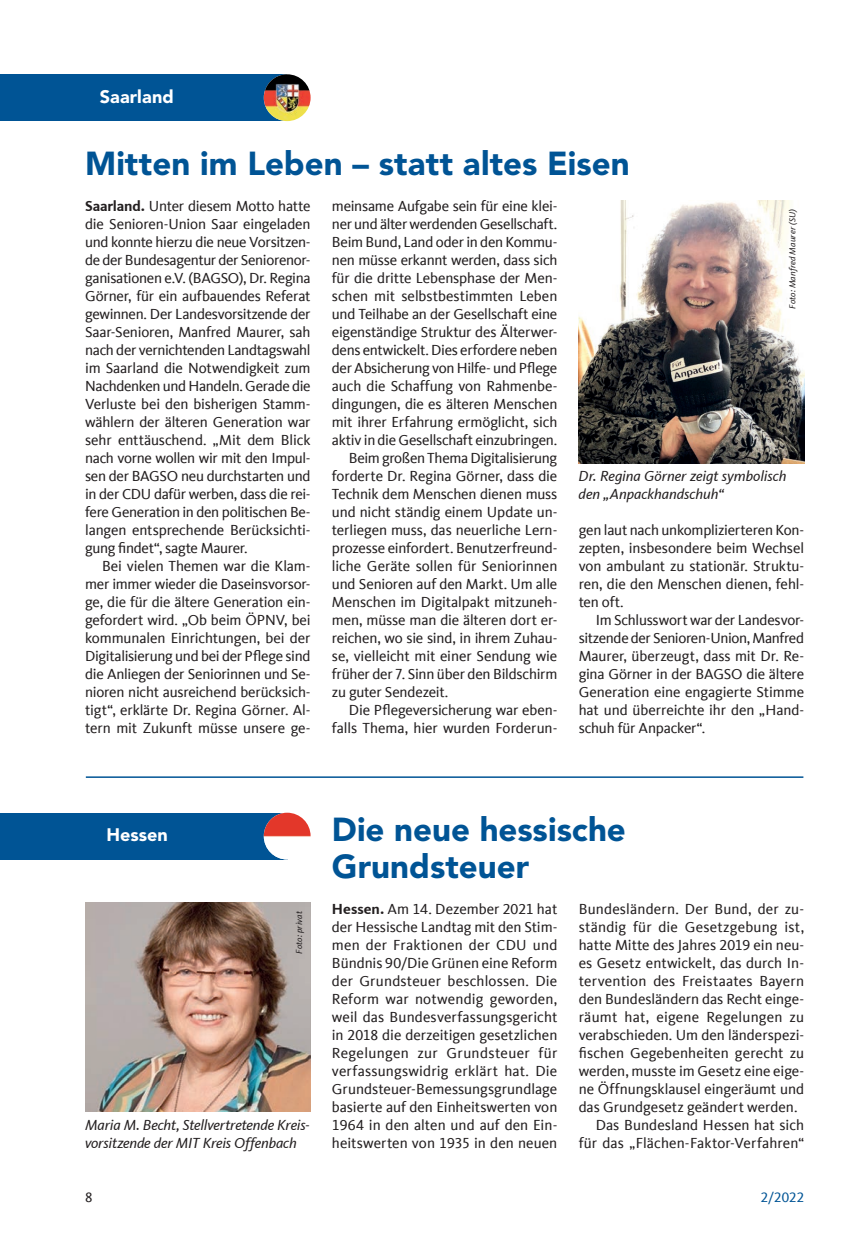
<style>
.page{position:relative;width:868px;height:1238px;background:#fff}
.page>*{position:absolute;margin:0;border:0;box-sizing:border-box;transform-origin:0 0}
.t1{font:900 33px/36px "Avenir";color:#005495}
.t2{font:900 18px "Avenir";letter-spacing:.005em;color:#fff}
.t3{font:15px/18px "CDU Kievit Tab";letter-spacing:-.01em;color:#231f20;text-align:justify}
.t4{font:italic 15px/18px "CDU Kievit Tab";letter-spacing:-.01em;color:#231f20}
.t5{font:15px "CDU Kievit Tab";letter-spacing:.01em;color:#231f20}
.t6{font:15px "CDU Kievit Tab";letter-spacing:.015em;color:#231f20}
.t7{font:14.25px "CDU Kievit Tab";color:#005495}
.t8{font:14.25px "CDU Kievit Tab";color:#231f20}
.t9{font:italic 9px "CDU Kievit Tab";letter-spacing:.01em;color:#231f20}
.s1{font-weight:700}
</style>
<div class="page">
<div style="left:0;top:74px;width:286px;height:47px;background:#005495"></div>
<img style="left:264px;top:74px;width:46px;height:47px;border-radius:23px">
<img style="left:578px;top:200px;width:226px;height:263px">
<hr style="left:86px;top:776px;width:717px;height:1px;background:#005495">
<div style="left:0;top:812px;width:287px;height:47px;background:#005495"></div>
<img style="left:264px;top:812px;width:46px;height:47px;border-radius:23px">
<img style="left:85px;top:902px;width:225px;height:209px">
<p class="t2" style="left:100px;top:86px;width:75px">Saarland</p>
<h1 class="t1" style="left:85px;top:145px;width:546px">Mitten im Leben – statt altes Eisen</h1>
<p class="t3" style="left:85px;top:197px;width:227px"><span class="s1">Saarland.</span> Unter diesem Motto hatte die Senioren-Union Saar eingeladen und konnte hierzu die neue Vorsitzen&shy;de der Bundesagentur der Seniorenor&shy;ganisationen e.V. (BAGSO), Dr. Regina Görner, für ein aufbauendes Referat gewinnen. Der Landesvorsitzende der Saar-Senioren, Manfred Maurer, sah nach der vernichtenden Landtagswahl im Saarland die Notwendigkeit zum Nachdenken und Handeln. Gerade die Verluste bei den bisherigen Stamm&shy;wählern der älteren Generation war sehr enttäuschend. „Mit dem Blick nach vorne wollen wir mit den Impul&shy;sen der BAGSO neu durchstarten und in der CDU dafür werben, dass die rei&shy;fere Generation in den politischen Be&shy;langen entsprechende Berücksichti&shy;gung findet“, sagte Maurer.</p>
<p class="t3" style="left:85px;top:557px;width:227px;text-indent:17px">Bei vielen Themen war die Klam&shy;mer immer wieder die Daseinsvorsor&shy;ge, die für die ältere Generation ein&shy;gefordert wird. „Ob beim ÖPNV, bei kommunalen Einrichtungen, bei der Digitalisierung und bei der Pflege sind die Anliegen der Seniorinnen und Se&shy;nioren nicht ausreichend berücksich&shy;tigt“, erklärte Dr. Regina Görner. Al&shy;tern mit Zukunft müsse unsere ge-</p>
<p class="t3" style="left:332px;top:197px;width:227px">meinsame Aufgabe sein für eine klei-</p>
<p class="t3" style="left:332px;top:215px;width:227px">ner und älter werdenden Gesellschaft.</p>
<p class="t3" style="left:332px;top:233px;width:227px">Beim Bund, Land oder in den Kommu-</p>
<p class="t3" style="left:332px;top:251px;width:227px">nen müsse erkannt werden, dass sich</p>
<p class="t3" style="left:332px;top:269px;width:227px">für die dritte Lebensphase der Men-</p>
<p class="t3" style="left:332px;top:287px;width:227px">schen mit selbstbestimmten Leben</p>
<p class="t3" style="left:332px;top:305px;width:227px">und Teilhabe an der Gesellschaft eine</p>
<p class="t3" style="left:332px;top:323px;width:227px">eigenständige Struktur des Älterwer-</p>
<p class="t3" style="left:332px;top:341px;width:227px">dens entwickelt. Dies erfordere neben</p>
<p class="t3" style="left:332px;top:359px;width:227px">der Absicherung von Hilfe- und Pflege</p>
<p class="t3" style="left:332px;top:377px;width:227px">auch die Schaffung von Rahmenbe-</p>
<p class="t3" style="left:332px;top:395px;width:227px">dingungen, die es älteren Menschen</p>
<p class="t3" style="left:332px;top:413px;width:227px">mit ihrer Erfahrung ermöglicht, sich</p>
<p class="t3" style="left:332px;top:431px;width:227px">aktiv in die Gesellschaft einzubringen.</p>
<p class="t3" style="left:349px;top:449px;width:210px">Beim großen Thema Digitalisierung</p>
<p class="t3" style="left:332px;top:467px;width:227px">forderte Dr. Regina Görner, dass die</p>
<p class="t3" style="left:332px;top:485px;width:227px">Technik dem Menschen dienen muss</p>
<p class="t3" style="left:332px;top:503px;width:227px">und nicht ständig einem Update un-</p>
<p class="t3" style="left:332px;top:521px;width:225px">terliegen muss, das neuerliche Lern-</p>
<p class="t3" style="left:332px;top:539px;width:227px">prozesse einfordert. Benutzerfreund-</p>
<p class="t3" style="left:332px;top:557px;width:227px">liche Geräte sollen für Seniorinnen</p>
<p class="t3" style="left:332px;top:575px;width:227px">und Senioren auf den Markt. Um alle</p>
<p class="t3" style="left:332px;top:593px;width:227px">Menschen im Digitalpakt mitzuneh-</p>
<p class="t3" style="left:332px;top:611px;width:227px">men, müsse man die älteren dort er-</p>
<p class="t3" style="left:332px;top:629px;width:227px">reichen, wo sie sind, in ihrem Zuhau-</p>
<p class="t3" style="left:332px;top:647px;width:227px">se, vielleicht mit einer Sendung wie</p>
<p class="t3" style="left:332px;top:665px;width:227px">früher der 7. Sinn über den Bildschirm</p>
<p class="t3" style="left:332px;top:683px;width:118px">zu guter Sendezeit.</p>
<p class="t3" style="left:349px;top:701px;width:210px">Die Pflegeversicherung war eben-</p>
<p class="t3" style="left:332px;top:719px;width:227px">falls Thema, hier wurden Forderun-</p>
<p class="t9" style="left:787px;top:309px;width:102px;rotate:-90deg">Foto: Manfred Maurer (SU)</p>
<p class="t4" style="left:578px;top:467px;width:209px">Dr. Regina Görner zeigt symbolisch den „Anpackhandschuh“</p>
<p class="t3" style="left:578px;top:521px;width:227px">gen laut nach unkomplizierteren Kon&shy;zepten, insbesondere beim Wechsel von ambulant zu stationär. Struktu&shy;ren, die den Menschen dienen, fehl&shy;ten oft.</p>
<p class="t3" style="left:578px;top:611px;width:227px;text-indent:17px">Im Schlusswort war der Landesvor&shy;sitzende der Senioren-Union, Manfred Maurer, überzeugt, dass mit Dr. Re&shy;gina Görner in der BAGSO die ältere Generation eine engagierte Stimme hat und überreichte ihr den „Hand&shy;schuh für Anpacker“.</p>
<p class="t2" style="left:106px;top:824px;width:63px">Hessen</p>
<p class="t9" style="left:294px;top:953px;width:44px;rotate:-90deg">Foto: privat</p>
<p class="t4" style="left:85px;top:1115px;width:225px">Maria M. Becht, Stellvertretende Kreis&shy;vorsitzende der MIT Kreis Offenbach</p>
<h1 class="t1" style="left:332px;top:811px;width:295px">Die neue hessische<br>Grundsteuer</h1>
<p class="t3" style="left:332px;top:899px;width:227px"><span class="s1">Hessen.</span> Am 14. Dezember 2021 hat der Hessische Landtag mit den Stim&shy;men der Fraktionen der CDU und Bündnis 90/Die Grünen eine Reform der Grundsteuer beschlossen. Die Reform war notwendig geworden, weil das Bundesverfassungsgericht in 2018 die derzeitigen gesetzlichen Regelungen zur Grundsteuer für verfassungswidrig erklärt hat. Die Grundsteuer-Bemessungsgrundlage basierte auf den Einheitswerten von 1964 in den alten und auf den Ein&shy;heitswerten von 1935 in den neuen</p>
<p class="t5" style="left:578px;top:900px;width:227px">Bundesländern. Der Bund, der zu-</p>
<p class="t6" style="left:578px;top:918px;width:227px">ständig für die Gesetzgebung ist,</p>
<p class="t3" style="left:578px;top:935px;width:227px">hatte Mitte des Jahres 2019 ein neu-</p>
<p class="t3" style="left:578px;top:953px;width:227px">es Gesetz entwickelt, das durch In-</p>
<p class="t6" style="left:578px;top:972px;width:227px">tervention des Freistaates Bayern</p>
<p class="t3" style="left:578px;top:989px;width:227px">den Bundesländern das Recht einge-</p>
<p class="t5" style="left:578px;top:1008px;width:227px">räumt hat, eigene Regelungen zu</p>
<p class="t3" style="left:578px;top:1025px;width:227px">verabschieden. Um den länderspezi-</p>
<p class="t5" style="left:578px;top:1044px;width:227px">fischen Gegebenheiten gerecht zu</p>
<p class="t3" style="left:578px;top:1061px;width:227px">werden, musste im Gesetz eine eige-</p>
<p class="t3" style="left:578px;top:1079px;width:227px">ne Öffnungsklausel eingeräumt und</p>
<p class="t3" style="left:578px;top:1097px;width:220px">das Grundgesetz geändert werden.</p>
<p class="t3" style="left:595px;top:1115px;width:210px">Das Bundesland Hessen hat sich</p>
<p class="t3" style="left:578px;top:1133px;width:227px">für das „Flächen-Faktor-Verfahren“</p>
<p class="t8" style="left:85px;top:1188px;width:9px">8</p>
<p class="t7" style="left:760px;top:1188px;width:45px">2/2022</p>
</div>
